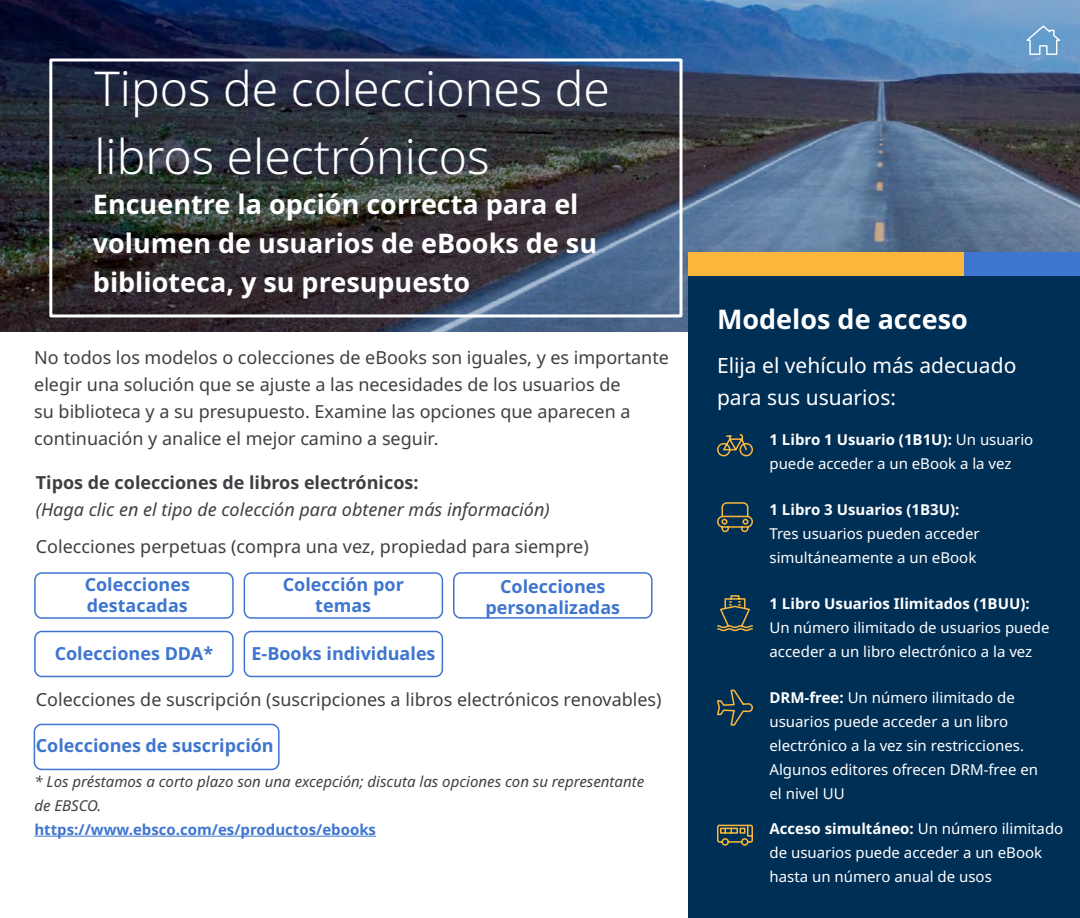
<style>
.page{position:relative;width:1080px;height:918px;background:#fff}
.page>*{position:absolute;margin:0;border:0;box-sizing:border-box;transform-origin:0 0}
.t1{font:300 48px "Noto Sans";color:#fff}
.t2{font:700 27px/39px "Noto Sans";color:#fff}
.paragraph_large{font:21px/31.5px "Noto Sans";color:#fff}
.t3{font:18px/27px "Noto Sans";color:#3d3f42}
.t4{font:700 18px/21px "Noto Sans";color:#3e75cf;text-align:center}
.t5{font:italic 18px/27px "Noto Sans";color:#3d3f42}
.small_paragraph{font:15px/24px "Noto Sans";color:#fff}
.small_paragraph-2{font:italic 15px/24px "Noto Sans";color:#3d3f42}
.small_paragraph-3{font:700 15px "Noto Sans";color:#3e75cf}
.s1{font-weight:700;font-style:normal}
.s2{font-weight:700}
</style>
<div class="page">
<img style="left:0;top:0;width:1080px;height:332px">
<div style="left:688px;top:276px;width:392px;height:642px;background:#002f56"></div>
<div style="left:688px;top:252px;width:277px;height:24px;background:#fab73c"></div>
<div style="left:965px;top:252px;width:115px;height:24px;background:#3e75cf"></div>
<div style="left:49px;top:58px;width:633px;height:259px;border:3px solid #fff"></div>
<svg style="left:717px;top:433px;width:36px;height:24px"></svg>
<svg style="left:717px;top:595px;width:36px;height:37px"></svg>
<svg style="left:717px;top:824px;width:36px;height:22px"></svg>
<svg style="left:717px;top:689px;width:36px;height:37px"></svg>
<svg style="left:717px;top:502px;width:36px;height:31px"></svg>
<div style="left:34px;top:572px;width:200px;height:47px;border:2px solid #3e75cf;border-radius:7px"></div>
<div style="left:34px;top:724px;width:246px;height:46px;border:2px solid #3e75cf;border-radius:7px"></div>
<div style="left:34px;top:631px;width:200px;height:46px;border:2px solid #3e75cf;border-radius:7px"></div>
<div style="left:244px;top:572px;width:199px;height:47px;border:2px solid #3e75cf;border-radius:7px"></div>
<div style="left:453px;top:572px;width:200px;height:47px;border:2px solid #3e75cf;border-radius:7px"></div>
<div style="left:244px;top:631px;width:199px;height:46px;border:2px solid #3e75cf;border-radius:7px"></div>
<hr style="left:34px;top:836px;width:342px;height:1px;background:#3e75cf">
<svg style="left:1026px;top:25px;width:34px;height:30px"></svg>
<h1 class="t1" style="left:94px;top:55px;width:517px">Tipos de colecciones de</h1>
<h1 class="t1" style="left:94px;top:122px;width:397px">libros electrónicos</h1>
<h4 class="t2" style="left:93px;top:185px;width:506px">Encuentre la opción correcta para el volumen de usuarios de eBooks de su biblioteca, y su presupuesto</h4>
<p class="t3" style="left:34px;top:345px;width:636px">No todos los modelos o colecciones de eBooks son iguales, y es importante elegir una solución que se ajuste a las necesidades de los usuarios de<br>su biblioteca y a su presupuesto. Examine las opciones que aparecen a continuación y analice el mejor camino a seguir.</p>
<p class="t5" style="left:36px;top:469px;width:515px"><span class="s1">Tipos de colecciones de libros electrónicos:<br></span>(Haga clic en el tipo de colección para obtener más información)</p>
<p class="t3" style="left:36px;top:533px;width:554px">Colecciones perpetuas (compra una vez, propiedad para siempre)</p>
<p class="t4" style="left:85px;top:575px;width:107px;text-align:left">Colecciones destacadas</p>
<p class="t4" style="left:55px;top:644px;width:160px">Colecciones DDA*</p>
<p class="t4" style="left:283px;top:575px;width:123px">Colección por temas</p>
<p class="t4" style="left:485px;top:576px;width:136px">Colecciones personalizadas</p>
<p class="t4" style="left:251px;top:644px;width:186px">E-Books individuales</p>
<p class="t3" style="left:36px;top:686px;width:627px">Colecciones de suscripción (suscripciones a libros electrónicos renovables)</p>
<p class="t4" style="left:36px;top:735px;width:239px">Colecciones de suscripción</p>
<p class="small_paragraph-2" style="left:34px;top:769px;width:611px">* Los préstamos a corto plazo son una excepción; discuta las opciones con su representante de EBSCO.</p>
<p class="small_paragraph-3" style="left:34px;top:819px;width:343px">https://www.ebsco.com/es/productos/ebooks</p>
<h4 class="t2" style="left:717px;top:300px;width:252px">Modelos de acceso</h4>
<p class="paragraph_large" style="left:717px;top:351px;width:301px">Elija el vehículo más adecuado para sus usuarios:</p>
<p class="small_paragraph" style="left:770px;top:428px;width:265px"><span class="s2">1 Libro 1 Usuario (1B1U):</span> Un usuario puede acceder a un eBook a la vez</p>
<p class="small_paragraph" style="left:770px;top:498px;width:212px"><span class="s2">1 Libro 3 Usuarios (1B3U):<br></span>Tres usuarios pueden acceder simultáneamente a un eBook</p>
<p class="small_paragraph" style="left:770px;top:592px;width:282px"><span class="s2">1 Libro Usuarios Ilimitados (1BUU):<br></span>Un número ilimitado de usuarios puede acceder a un libro electrónico a la vez</p>
<p class="small_paragraph" style="left:770px;top:686px;width:270px"><span class="s2">DRM-free:</span> Un número ilimitado de usuarios puede acceder a un libro electrónico a la vez sin restricciones.<br>Algunos editores ofrecen DRM-free en el nivel UU</p>
<p class="small_paragraph" style="left:770px;top:817px;width:295px"><span class="s2">Acceso simultáneo:</span> Un número ilimitado de usuarios puede acceder a un eBook hasta un número anual de usos</p>
</div>
